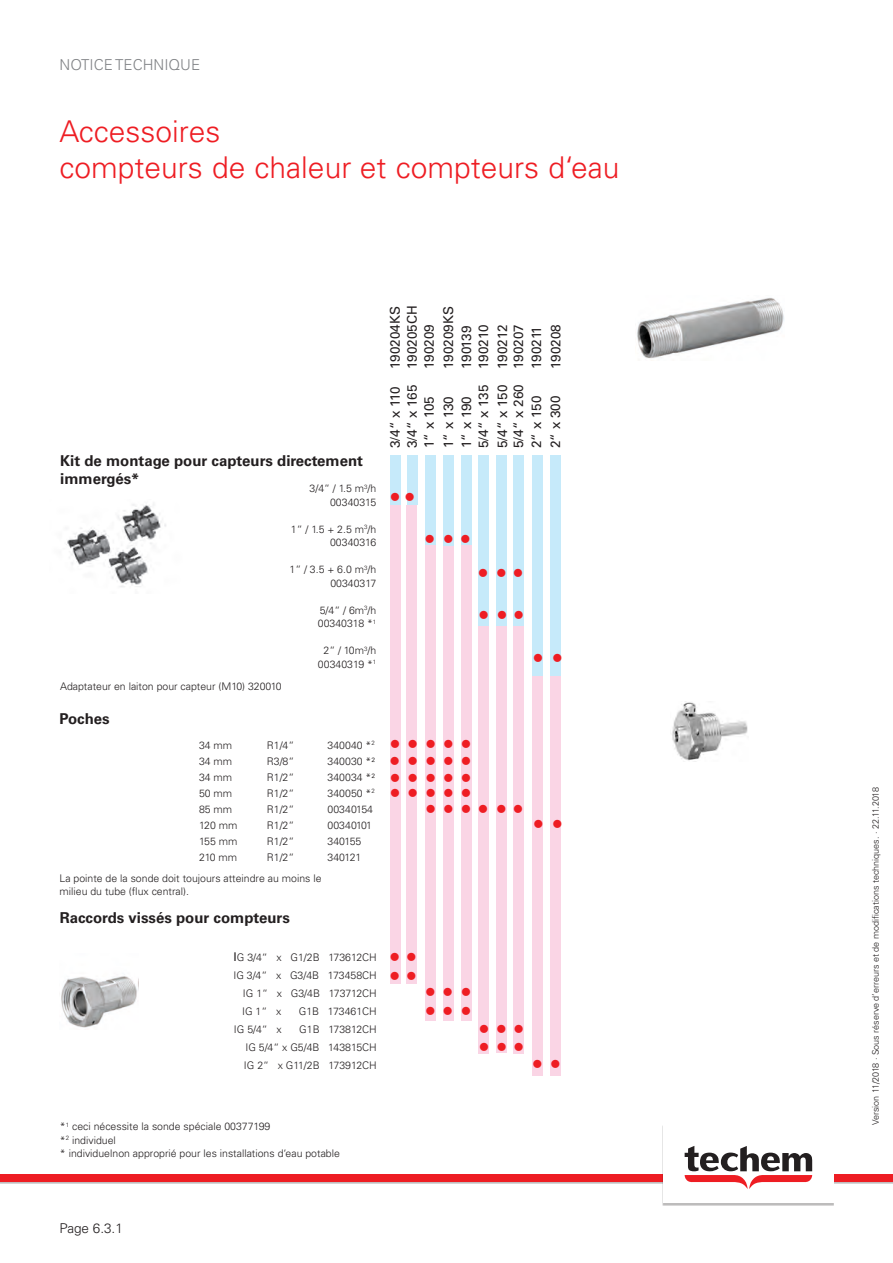
<style>
.page{position:relative;width:893px;height:1263px;background:#fff}
.page>*{position:absolute;margin:0;border:0;box-sizing:border-box;transform-origin:0 0}
.t1{font:300 30px "Univers LT Pro 45";color:#ee1d23}
.t2{font:300 22.5px "Univers LT Pro 45";color:#ee1d23}
.t3{font:700 15px/18px "Univers LT Pro 65";color:#231f20}
.t4{font:300 15px "Univers LT Pro 45";color:#808285}
.t5{font:13.5px "Univers LT Pro 55 Roman";color:#231f20}
.t6{font:300 13.5px "Univers LT Pro 45";color:#231f20}
.t7{font:300 10.5px/13.5px "Univers LT Pro 45";color:#231f20}
.t8{font:300 9px "Univers LT Pro 45";color:#231f20}
.s1{font-family:"Univers LT Pro 55 Roman";font-weight:400;font-size:12px}
</style>
<div class="page">
<div style="left:0;top:1175px;width:893px;height:9px;background:#bfbdbe"></div>
<div style="left:0;top:1175px;width:893px;height:7px;background:#ee1d23"></div>
<div style="left:662px;top:1125px;width:172px;height:80px;background:#bdbcbc"></div>
<div style="left:663px;top:1124px;width:170px;height:79px;background:#fff"></div>
<svg style="left:685px;top:1146px;width:127px;height:43px"></svg>
<img style="left:66px;top:503px;width:100px;height:84px">
<img style="left:61px;top:976px;width:76px;height:52px">
<img style="left:637px;top:297px;width:147px;height:62px">
<img style="left:672px;top:702px;width:76px;height:59px">
<div style="left:390px;top:505px;width:11px;height:478px;background:#fad5e5"></div>
<div style="left:390px;top:455px;width:11px;height:50px;background:#c6eafa"></div>
<div style="left:425px;top:455px;width:11px;height:90px;background:#c6eafa"></div>
<div style="left:425px;top:545px;width:11px;height:476px;background:#fad5e5"></div>
<div style="left:443px;top:546px;width:11px;height:475px;background:#fad5e5"></div>
<div style="left:443px;top:455px;width:11px;height:90px;background:#c6eafa"></div>
<div style="left:461px;top:455px;width:11px;height:90px;background:#c6eafa"></div>
<div style="left:461px;top:546px;width:11px;height:475px;background:#fad5e5"></div>
<div style="left:478px;top:455px;width:11px;height:171px;background:#c6eafa"></div>
<div style="left:496px;top:455px;width:11px;height:171px;background:#c6eafa"></div>
<div style="left:513px;top:455px;width:11px;height:171px;background:#c6eafa"></div>
<div style="left:478px;top:626px;width:11px;height:427px;background:#fad5e5"></div>
<div style="left:496px;top:626px;width:11px;height:427px;background:#fad5e5"></div>
<div style="left:513px;top:626px;width:11px;height:427px;background:#fad5e5"></div>
<div style="left:533px;top:455px;width:10px;height:221px;background:#c6eafa"></div>
<div style="left:550px;top:455px;width:11px;height:221px;background:#c6eafa"></div>
<div style="left:533px;top:676px;width:10px;height:399px;background:#fad5e5"></div>
<div style="left:550px;top:676px;width:11px;height:399px;background:#fad5e5"></div>
<div style="left:406px;top:505px;width:11px;height:478px;background:#fad5e5"></div>
<div style="left:407px;top:455px;width:10px;height:50px;background:#c6eafa"></div>
<h3 class="t4" style="left:60px;top:56px;width:142px">NOTICE TECHNIQUE</h3>
<p class="t1" style="left:60px;top:113px;width:163px">Accessoires</p>
<p class="t1" style="left:60px;top:149px;width:561px">compteurs de chaleur et compteurs d‘eau</p>
<p class="t5" style="left:404px;top:369px;width:65px;rotate:-90deg">190205CH</p>
<p class="t5" style="left:387px;top:369px;width:64px;rotate:-90deg">190204KS</p>
<p class="t5" style="left:421px;top:369px;width:46px;rotate:-90deg">190209</p>
<p class="t5" style="left:440px;top:369px;width:64px;rotate:-90deg">190209KS</p>
<p class="t5" style="left:458px;top:369px;width:44px;rotate:-90deg">190139</p>
<p class="t5" style="left:475px;top:369px;width:45px;rotate:-90deg">190210</p>
<p class="t5" style="left:494px;top:369px;width:45px;rotate:-90deg">190212</p>
<p class="t5" style="left:510px;top:369px;width:46px;rotate:-90deg">190207</p>
<p class="t5" style="left:528px;top:369px;width:44px;rotate:-90deg">190211</p>
<p class="t5" style="left:547px;top:369px;width:46px;rotate:-90deg">190208</p>
<p class="t3" style="left:60px;top:452px;width:304px">Kit de montage pour capteurs directement immergés*</p>
<p class="t7" style="left:310px;top:482px;width:68px">3/4“ / 1.5 m<sup>3</sup>/h</p>
<p class="t7" style="left:330px;top:495px;width:48px">00340315</p>
<p class="t7" style="left:291px;top:522px;width:87px">1“ / 1.5 + 2.5 m<sup>3</sup>/h</p>
<p class="t7" style="left:330px;top:536px;width:48px">00340316</p>
<p class="t7" style="left:289px;top:563px;width:88px">1“ / 3.5 + 6.0 m<sup>3</sup>/h</p>
<p class="t7" style="left:330px;top:576px;width:47px">00340317</p>
<p class="t7" style="left:320px;top:603px;width:58px">5/4“ / 6m<sup>3</sup>/h</p>
<p class="t7" style="left:318px;top:617px;width:60px">00340318 *<sup>1</sup></p>
<p class="t7" style="left:323px;top:644px;width:54px">2“ / 10m<sup>3</sup>/h</p>
<p class="t7" style="left:318px;top:657px;width:60px">00340319 *<sup>1</sup></p>
<p class="t7" style="left:60px;top:680px;width:223px">Adaptateur en laiton pour capteur (M10) 320010</p>
<p class="t3" style="left:60px;top:710px;width:52px">Poches</p>
<p class="t7" style="left:199px;top:738px;width:35px">34 mm</p>
<p class="t7" style="left:267px;top:738px;width:29px">R1/4“</p>
<p class="t7" style="left:328px;top:738px;width:49px">340040 *<sup>2</sup></p>
<p class="t7" style="left:199px;top:754px;width:35px">34 mm</p>
<p class="t7" style="left:267px;top:754px;width:29px">R3/8“</p>
<p class="t7" style="left:328px;top:754px;width:49px">340030 *²</p>
<p class="t7" style="left:199px;top:770px;width:35px">34 mm</p>
<p class="t7" style="left:267px;top:770px;width:29px">R1/2“</p>
<p class="t7" style="left:328px;top:770px;width:49px">340034 *²</p>
<p class="t7" style="left:199px;top:786px;width:35px">50 mm</p>
<p class="t7" style="left:267px;top:786px;width:29px">R1/2“</p>
<p class="t7" style="left:328px;top:786px;width:49px">340050 *<sup>2</sup></p>
<p class="t7" style="left:199px;top:802px;width:35px">85 mm</p>
<p class="t7" style="left:267px;top:802px;width:29px">R1/2“</p>
<p class="t7" style="left:328px;top:802px;width:47px">00340154</p>
<p class="t7" style="left:199px;top:819px;width:40px">120 mm</p>
<p class="t7" style="left:267px;top:819px;width:29px">R1/2“</p>
<p class="t7" style="left:328px;top:819px;width:46px">00340101</p>
<p class="t7" style="left:199px;top:835px;width:40px">155 mm</p>
<p class="t7" style="left:267px;top:835px;width:29px">R1/2“</p>
<p class="t7" style="left:328px;top:835px;width:35px">340155</p>
<p class="t7" style="left:199px;top:851px;width:40px">210 mm</p>
<p class="t7" style="left:267px;top:851px;width:29px">R1/2“</p>
<p class="t7" style="left:328px;top:851px;width:35px">340121</p>
<p class="t7" style="left:60px;top:871px;width:264px">La pointe de la sonde doit toujours atteindre au moins le milieu du tube (flux central).</p>
<p class="t3" style="left:60px;top:909px;width:232px">Raccords vissés pour compteurs</p>
<p class="t7" style="left:234px;top:950px;width:145px"><span class="s1">I</span>G 3/4“ x G1/2B 173612CH</p>
<p class="t7" style="left:233px;top:968px;width:145px">IG 3/4“ x G3/4B 173458CH</p>
<p class="t7" style="left:243px;top:986px;width:135px">IG 1“ x G3/4B 173712CH</p>
<p class="t7" style="left:242px;top:1004px;width:41px">IG 1“ x</p>
<p class="t7" style="left:299px;top:1004px;width:80px">G1B 173461CH</p>
<p class="t7" style="left:234px;top:1022px;width:49px">IG 5/4“ x</p>
<p class="t7" style="left:299px;top:1022px;width:79px">G1B 173812CH</p>
<p class="t7" style="left:245px;top:1040px;width:133px">IG 5/4“ x G5/4B 143815CH</p>
<p class="t7" style="left:244px;top:1058px;width:134px">IG 2“ x G11/2B 173912CH</p>
<p class="t5" style="left:387px;top:448px;width:63px;rotate:-90deg">3/4“ x 110</p>
<p class="t5" style="left:421px;top:448px;width:53px;rotate:-90deg">1“ x 105</p>
<p class="t5" style="left:440px;top:448px;width:53px;rotate:-90deg">1“ x 130</p>
<p class="t5" style="left:458px;top:448px;width:53px;rotate:-90deg">1“ x 190</p>
<p class="t5" style="left:475px;top:448px;width:65px;rotate:-90deg">5/4“ x 135</p>
<p class="t5" style="left:494px;top:448px;width:65px;rotate:-90deg">5/4“ x 150</p>
<p class="t5" style="left:510px;top:448px;width:65px;rotate:-90deg">5/4“ x 260</p>
<p class="t5" style="left:528px;top:448px;width:54px;rotate:-90deg">2“ x 150</p>
<p class="t5" style="left:547px;top:448px;width:54px;rotate:-90deg">2“ x 300</p>
<p class="t5" style="left:404px;top:448px;width:65px;rotate:-90deg">3/4“ x 165</p>
<p class="t2" style="left:390px;top:484px;width:27px">••</p>
<p class="t2" style="left:424px;top:525px;width:48px">• • •</p>
<p class="t2" style="left:477px;top:559px;width:48px">• ••</p>
<p class="t2" style="left:478px;top:601px;width:48px">• ••</p>
<p class="t2" style="left:533px;top:644px;width:32px">• •</p>
<p class="t2" style="left:389px;top:730px;width:84px">• • • • •</p>
<p class="t2" style="left:389px;top:747px;width:84px">• • • • •</p>
<p class="t2" style="left:389px;top:764px;width:84px">• • • • •</p>
<p class="t2" style="left:389px;top:779px;width:84px">• • • • •</p>
<p class="t2" style="left:425px;top:795px;width:100px">•••• ••</p>
<p class="t2" style="left:533px;top:811px;width:32px">• •</p>
<p class="t2" style="left:389px;top:943px;width:29px">••</p>
<p class="t2" style="left:389px;top:962px;width:29px">••</p>
<p class="t2" style="left:425px;top:979px;width:48px">• • •</p>
<p class="t2" style="left:425px;top:997px;width:48px">• • •</p>
<p class="t2" style="left:478px;top:1015px;width:47px">• • •</p>
<p class="t2" style="left:479px;top:1033px;width:47px">• • •</p>
<p class="t2" style="left:532px;top:1050px;width:31px">• •</p>
<p class="t7" style="left:60px;top:1119px;width:212px">*<sup>1</sup> ceci nécessite la sonde spéciale 00377199</p>
<p class="t7" style="left:60px;top:1133px;width:57px">*<sup>2</sup> individuel</p>
<p class="t7" style="left:60px;top:1146px;width:281px">* individuelnon approprié pour les installations d‘eau potable</p>
<p class="t6" style="left:60px;top:1220px;width:65px">Page 6.3.1</p>
<p class="t8" style="left:870px;top:1125px;width:339px;rotate:-90deg">Version 11/2018 · Sous réserve d’erreurs et de modifications techniques. · 22.11.2018</p>
</div>
